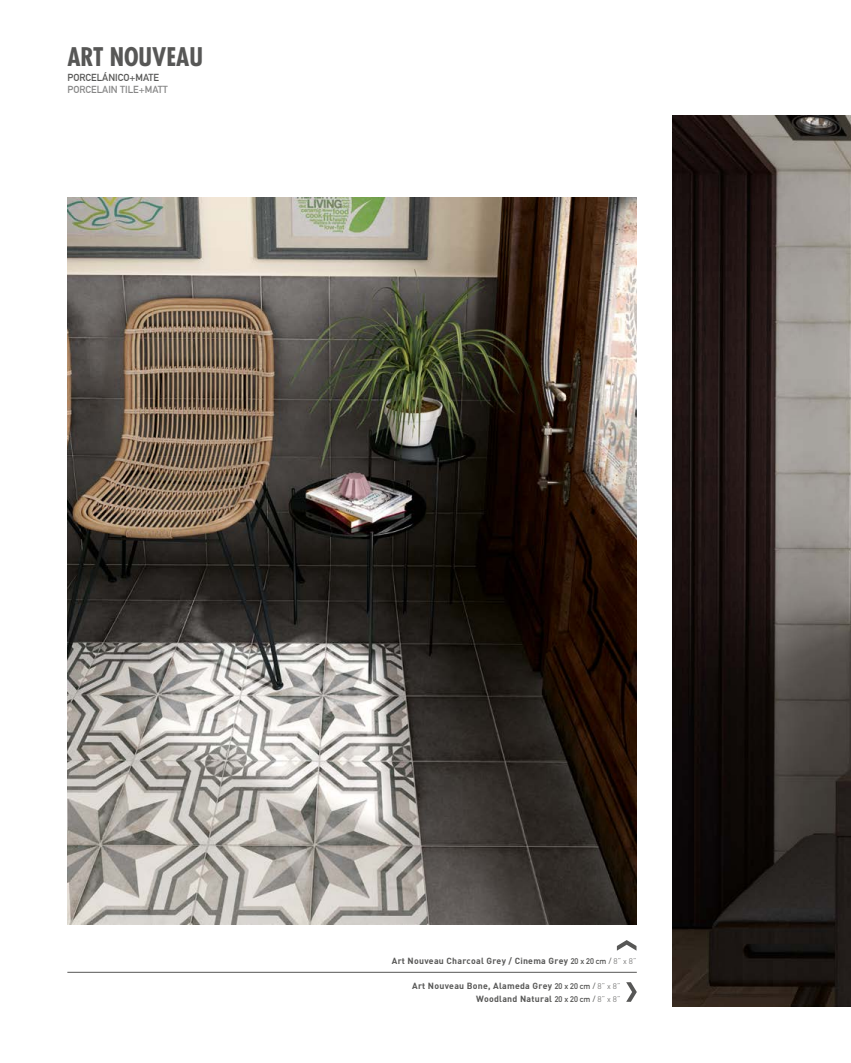
<style>
.page{position:relative;width:851px;height:1063px;background:#fff}
.page>*{position:absolute;margin:0;border:0;box-sizing:border-box;transform-origin:0 0}
.t1{font:700 condensed 25px "Futura";color:#575756}
.t2{font:700 10px "DIN Alternate";color:#878787}
.t3{font:700 10px "DIN Alternate";color:#575756}
.t4{font:8.75px/12.5px "DIN Bold";letter-spacing:.03em;color:#575756;text-align:right}
.s1{font-family:"DIN Alternate";font-weight:700;font-size:8.12px}
.s2{font-family:"Gravity"}
.s3{font-family:"DIN";font-weight:300;font-size:8.12px}
</style>
<div class="page">
<svg style="left:626px;top:982px;width:10px;height:20px"></svg>
<svg style="left:616px;top:940px;width:20px;height:11px"></svg>
<hr style="left:67px;top:972px;width:569px;height:1px;background:#575756">
<img style="left:68px;top:197px;width:568px;height:728px">
<img style="left:672px;top:116px;width:178px;height:890px">
<h1 class="t1" style="left:67px;top:41px;width:137px">ART NOUVEAU</h1>
<p class="t3" style="left:67px;top:70px;width:93px">PORCELÁNICO+MATE</p>
<p class="t2" style="left:67px;top:82px;width:102px">PORCELAIN TILE+MATT</p>
<p class="t4" style="left:392px;top:954px;width:246px">Art Nouveau Charcoal Grey / Cinema Grey <span class="s1">20 x 20 cm</span> <span class="s2">/</span> <span class="s3">8” x 8”</span></p>
<p class="t4" style="left:412px;top:980px;width:210px">Art Nouveau Bone, Alameda Grey <span class="s1">20 x 20 cm</span> <span class="s2">/</span> <span class="s3">8” x 8”<br></span>Woodland Natural <span class="s1">20 x 20 cm</span> <span class="s2">/</span> <span class="s3">8” x 8”</span></p>
</div>
